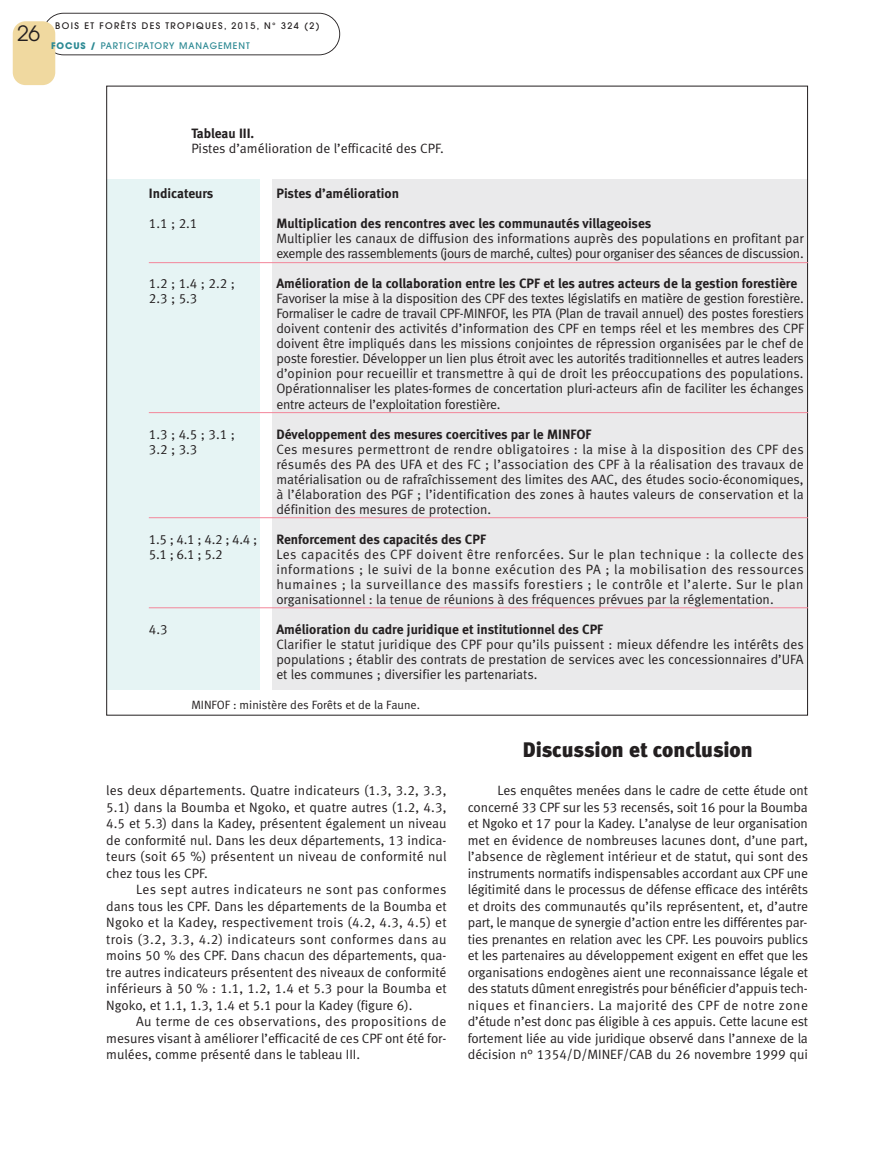
<style>
.page{position:relative;width:893px;height:1149px;background:#fff}
.page>*{position:absolute;margin:0;border:0;box-sizing:border-box;transform-origin:0 0}
.t1{font:21px "Meta Black LF";letter-spacing:-.005em;color:#231f20}
.t2{font:21px "Avant Garde";color:#231f20}
.t3{font:13.5px/16.5px "Meta Normal LF";color:#231f20;text-align:justify}
.t4{font:13.5px "Meta Bold LF";color:#231f20}
.t5{font:12px "Meta Normal LF";color:#231f20}
.t6{font:500 9px/19.6px "Avant Garde";letter-spacing:.15em;color:#231f20}
.s1{font-weight:700;color:#2c8993}
.s2{color:#2c8993}
</style>
<div class="page">
<svg style="left:46px;top:13px;width:294px;height:42px"></svg>
<div style="left:13px;top:21px;width:42px;height:64px;background:#f0d9a0;border-radius:13px"></div>
<div style="left:272px;top:179px;width:536px;height:510px;background:#eaeaeb"></div>
<div style="left:106px;top:179px;width:153px;height:510px;background:#e6f4f4"></div>
<hr style="left:149px;top:262px;width:659px;height:1px;background:#f3869a">
<hr style="left:149px;top:412px;width:659px;height:1px;background:#f3869a">
<hr style="left:149px;top:517px;width:659px;height:1px;background:#f3869a">
<hr style="left:149px;top:607px;width:659px;height:1px;background:#f3869a">
<h1 class="t2" style="left:17px;top:26px;width:25px">26</h1>
<p class="t6" style="left:51px;top:17px;width:270px;text-indent:4px">BOIS ET FORÊTS DES TROPIQUES, 2015, N° 324 (2)<br><span class="s1">FOCUS /</span> <span class="s2">PARTICIPATORY MANAGEMENT</span></p>
<p class="t4" style="left:191px;top:129px;width:64px">Tableau III.</p>
<p class="t3" style="left:191px;top:142px;width:254px">Pistes d’amélioration de l’efficacité des CPF.</p>
<p class="t4" style="left:149px;top:189px;width:66px">Indicateurs</p>
<p class="t4" style="left:276px;top:189px;width:124px">Pistes d’amélioration</p>
<p class="t3" style="left:149px;top:217px;width:50px">1.1 ; 2.1</p>
<p class="t4" style="left:276px;top:219px;width:376px">Multiplication des rencontres avec les communautés villageoises</p>
<p class="t3" style="left:276px;top:232px;width:529px;line-height:15px">Multiplier les canaux de diffusion des informations auprès des populations en profitant par exemple des rassemblements (jours de marché, cultes) pour organiser des séances de discussion.</p>
<p class="t3" style="left:149px;top:277px;width:88px">1.2 ; 1.4 ; 2.2 ;</p>
<p class="t4" style="left:276px;top:279px;width:522px">Amélioration de la collaboration entre les CPF et les autres acteurs de la gestion forestière</p>
<p class="t3" style="left:149px;top:292px;width:50px">2.3 ; 5.3</p>
<p class="t3" style="left:276px;top:292px;width:529px;line-height:15px">Favoriser la mise à la disposition des CPF des textes législatifs en matière de gestion forestière.<br>Formaliser le cadre de travail CPF-MINFOF, les PTA (Plan de travail annuel) des postes forestiers doivent contenir des activités d’information des CPF en temps réel et les membres des CPF doivent être impliqués dans les missions conjointes de répression organisées par le chef de poste forestier. Développer un lien plus étroit avec les autorités traditionnelles et autres leaders d’opinion pour recueillir et transmettre à qui de droit les préoccupations des populations.<br>Opérationnaliser les plates-formes de concertation pluri-acteurs afin de faciliter les échanges entre acteurs de l’exploitation forestière.</p>
<p class="t3" style="left:149px;top:427px;width:88px">1.3 ; 4.5 ; 3.1 ;</p>
<p class="t4" style="left:276px;top:429px;width:317px">Développement des mesures coercitives par le MINFOF</p>
<p class="t3" style="left:149px;top:442px;width:50px">3.2 ; 3.3</p>
<p class="t3" style="left:276px;top:442px;width:529px;line-height:15px">Ces mesures permettront de rendre obligatoires : la mise à la disposition des CPF des résumés des PA des UFA et des FC ; l’association des CPF à la réalisation des travaux de matérialisation ou de rafraîchissement des limites des AAC, des études socio-économiques, à l’élaboration des PGF ; l’identification des zones à hautes valeurs de conservation et la définition des mesures de protection.</p>
<p class="t3" style="left:149px;top:532px;width:110px">1.5 ; 4.1 ; 4.2 ; 4.4 ;</p>
<p class="t4" style="left:276px;top:534px;width:211px">Renforcement des capacités des CPF</p>
<p class="t3" style="left:149px;top:547px;width:75px">5.1 ; 6.1 ; 5.2</p>
<p class="t3" style="left:276px;top:547px;width:529px;line-height:15px">Les capacités des CPF doivent être renforcées. Sur le plan technique : la collecte des informations ; le suivi de la bonne exécution des PA ; la mobilisation des ressources humaines ; la surveillance des massifs forestiers ; le contrôle et l’alerte. Sur le plan organisationnel : la tenue de réunions à des fréquences prévues par la réglementation.</p>
<p class="t3" style="left:149px;top:622px;width:20px">4.3</p>
<p class="t4" style="left:276px;top:624px;width:328px">Amélioration du cadre juridique et institutionnel des CPF</p>
<p class="t3" style="left:276px;top:637px;width:529px;line-height:15px">Clarifier le statut juridique des CPF pour qu’ils puissent : mieux défendre les intérêts des populations ; établir des contrats de prestation de services avec les concessionnaires d’UFA et les communes ; diversifier les partenariats.</p>
<p class="t5" style="left:191px;top:700px;width:230px">MINFOF : ministère des Forêts et de la Faune.</p>
<p class="t3" style="left:106px;top:783px;width:342px">les deux départements. Quatre indicateurs (1.3, 3.2, 3.3, 5.1) dans la Boumba et Ngoko, et quatre autres (1.2, 4.3, 4.5 et 5.3) dans la Kadey, présentent également un niveau de conformité nul. Dans les deux départements, 13 indica&shy;teurs (soit 65 %) présentent un niveau de conformité nul chez tous les CPF.</p>
<p class="t3" style="left:106px;top:882px;width:342px;text-indent:30px">Les sept autres indicateurs ne sont pas conformes dans tous les CPF. Dans les départements de la Boumba et Ngoko et la Kadey, respectivement trois (4.2, 4.3, 4.5) et trois (3.2, 3.3, 4.2) indicateurs sont conformes dans au moins 50 % des CPF. Dans chacun des départements, qua&shy;tre autres indicateurs présentent des niveaux de conformité inférieurs à 50 % : 1.1, 1.2, 1.4 et 5.3 pour la Boumba et Ngoko, et 1.1, 1.3, 1.4 et 5.1 pour la Kadey (figure 6).</p>
<p class="t3" style="left:106px;top:1014px;width:342px;text-indent:30px">Au terme de ces observations, des propositions de mesures visant à améliorer l’efficacité de ces CPF ont été for&shy;mulées, comme présenté dans le tableau III.</p>
<h1 class="t1" style="left:523px;top:742px;width:231px">Discussion et conclusion</h1>
<p class="t3" style="left:468px;top:783px;width:342px;text-indent:30px">Les enquêtes menées dans le cadre de cette étude ont concerné 33 CPF sur les 53 recensés, soit 16 pour la Boumba et Ngoko et 17 pour la Kadey. L’analyse de leur organisation met en évidence de nombreuses lacunes dont, d’une part, l’absence de règlement intérieur et de statut, qui sont des instruments normatifs indispensables accordant aux CPF une légitimité dans le processus de défense efficace des intérêts et droits des communautés qu’ils représentent, et, d’autre part, le manque de synergie d’action entre les différentes par&shy;ties prenantes en relation avec les CPF. Les pouvoirs publics et les partenaires au développement exigent en effet que les organisations endogènes aient une reconnaissance légale et des statuts dûment enregistrés pour bénéficier d’appuis tech&shy;niques et financiers. La majorité des CPF de notre zone d’étude n’est donc pas éligible à ces appuis. Cette lacune est fortement liée au vide juridique observé dans l’annexe de la décision n° 1354/D/MINEF/CAB du 26 novembre 1999 qui</p>
</div>
